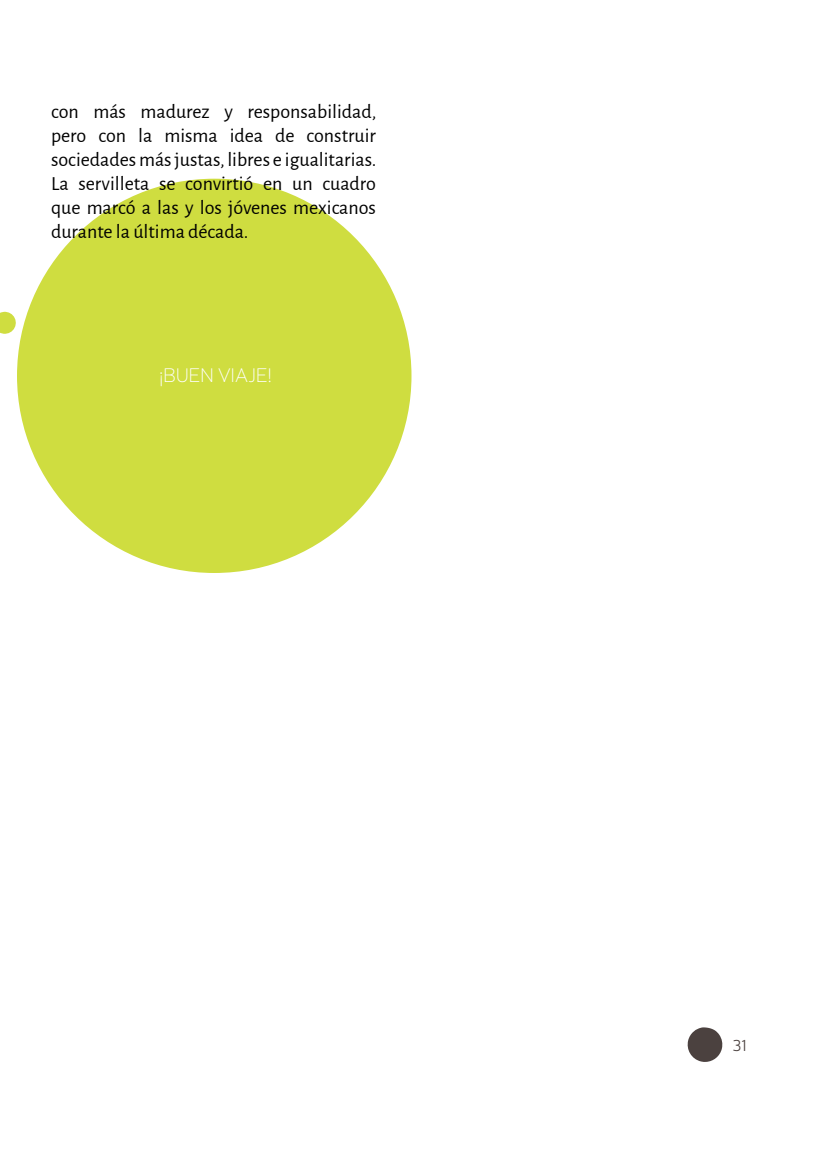
<style>
.page{position:relative;width:823px;height:1163px;background:#fff}
.page>*{position:absolute;margin:0;border:0;box-sizing:border-box;transform-origin:0 0}
.t1{font:20px/24px "Alegreya Sans";color:#000;text-align:justify}
.t2{font:100 20px "Neris";letter-spacing:-.02em;color:#fff}
.t3{font:300 16px "Neris";color:#4b413f}
</style>
<div class="page">
<svg style="left:687px;top:1027px;width:35px;height:34px"></svg>
<svg style="left:0;top:264px;width:200px;height:309px"></svg>
<div style="left:17px;top:179px;width:394px;height:394px;background:#cfdd40;border-radius:50%"></div>
<p class="t1" style="left:51px;top:100px;width:326px">con más madurez y responsabilidad, pero con la misma idea de construir sociedades más justas, libres e igualitarias.<br>La servilleta se convirtió en un cuadro que marcó a las y los jóvenes mexicanos durante la última década.</p>
<p class="t2" style="left:159px;top:363px;width:114px">¡BUEN VIAJE!</p>
<p class="t3" style="left:732px;top:1034px;width:15px">31</p>
</div>
